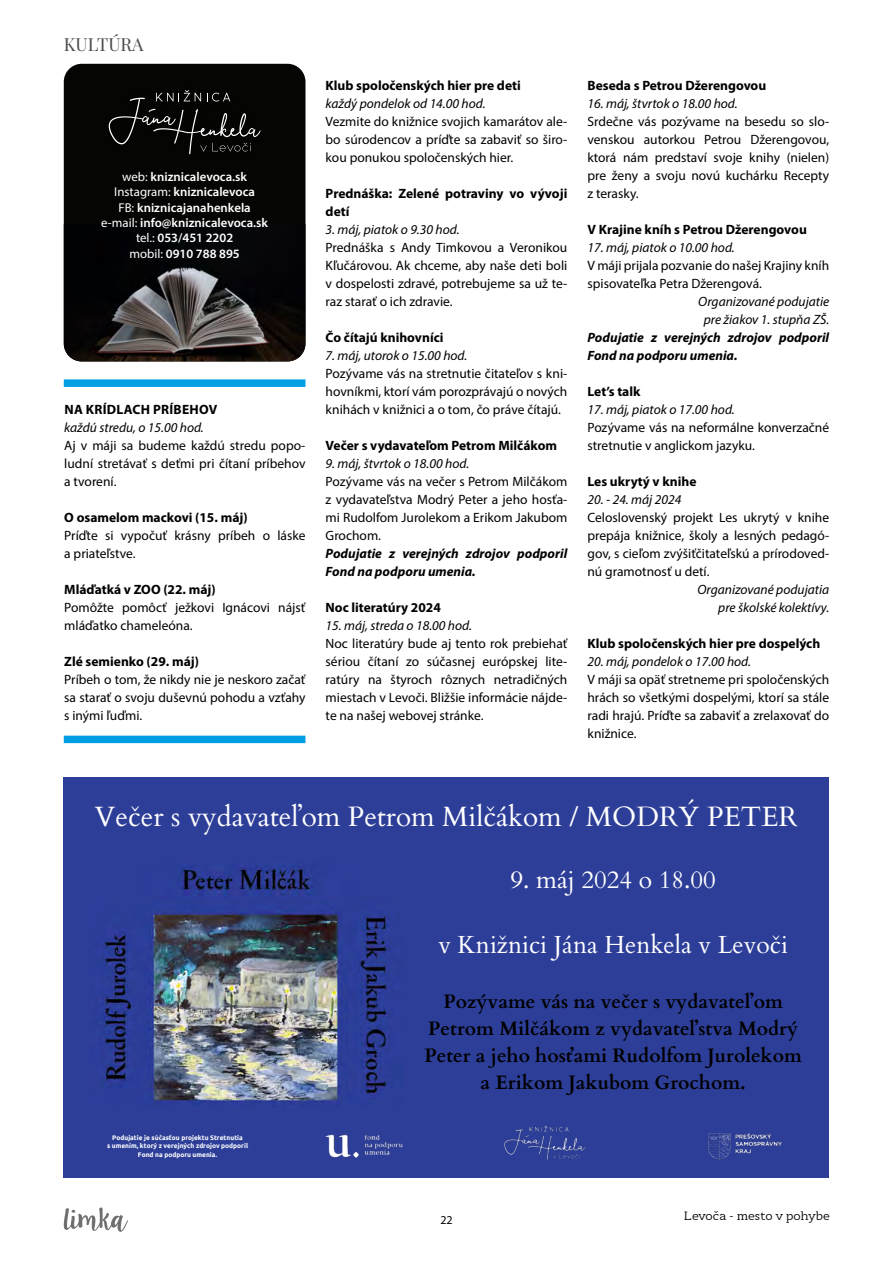
<style>
.page{position:relative;width:893px;height:1263px;background:#fff}
.page>*{position:absolute;margin:0;border:0;box-sizing:border-box;transform-origin:0 0}
.t1{font:27.9px "Cardo";color:#fff}
.t2{font:24.75px "Cardo";color:#fff}
.t3{font:700 19.35px/26.8px "Cardo";color:#000;text-align:center}
.t4{font:18px "Playfair Display";color:#4a4a49}
.t5{font:13.5px/18px "Myriad Pro";color:#000;text-align:justify}
.t6{font:italic 13.5px/18px "Myriad Pro";color:#000;text-align:center}
.t7{font:700 13.5px/18px "Myriad Pro";color:#000}
.t8{font:italic 700 13.5px/18px "Myriad Pro";color:#000}
.t9{font:700 13.5px "Myriad Pro";letter-spacing:.02em;color:#000}
.t10{font:600 12.75px/15.3px "Myriad Pro";color:#fff;text-align:center}
.t11{font:12px "Cyntho Slab Pro";color:#000}
.t12{font:12px "Myriad Pro";color:#000}
.t13{font:700 6.6px/8.6px "Ubuntu";color:#fff;text-align:center}
.s1{font-weight:400}
</style>
<div class="page">
<svg style="left:64px;top:1207px;width:64px;height:25px"></svg>
<div style="left:64px;top:64px;width:241px;height:297px;background:#050503;border-radius:18px"></div>
<img style="left:64px;top:267px;width:241px;height:94px">
<div style="left:104px;top:85px;width:162px;height:74px;background:#000"></div>
<svg style="left:109px;top:90px;width:152px;height:64px"></svg>
<div style="left:64px;top:777px;width:765px;height:401px;background:#2d3e98"></div>
<img style="left:100px;top:864px;width:296px;height:238px">
<img style="left:707px;top:1133px;width:75px;height:27px">
<img style="left:325px;top:1134px;width:78px;height:24px">
<img style="left:503px;top:1125px;width:82px;height:35px">
<div style="left:64px;top:379px;width:241px;height:8px;background:#009fe3"></div>
<div style="left:64px;top:736px;width:241px;height:7px;background:#009fe3"></div>
<h3 class="t4" style="left:64px;top:30px;width:81px">KULTÚRA</h3>
<p class="t10" style="left:101px;top:169px;width:168px"><span class="s1">web:</span> kniznicalevoca.sk<br><span class="s1">Instagram:</span> kniznicalevoca<br><span class="s1">FB:</span> kniznicajanahenkela <span class="s1">e-mail:</span> info@kniznicalevoca.sk <span class="s1">tel.:</span> 053/451 2202<br><span class="s1">mobil:</span> 0910 788 895</p>
<p class="t9" style="left:64px;top:400px;width:155px">NA KRÍDLACH PRÍBEHOV</p>
<p class="t6" style="left:64px;top:418px;width:141px">každú stredu, o 15.00 hod.</p>
<p class="t5" style="left:64px;top:436px;width:243px">Aj v máji sa budeme každú stredu popo&shy;ludní stretávať s deťmi pri čítaní príbehov a tvorení.</p>
<p class="t7" style="left:64px;top:508px;width:185px">O osamelom mackovi (15. máj)</p>
<p class="t5" style="left:64px;top:526px;width:243px">Príďte si vypočuť krásny príbeh o láske a priateľstve.</p>
<p class="t7" style="left:64px;top:580px;width:153px">Mláďatká v ZOO (22. máj)</p>
<p class="t5" style="left:64px;top:598px;width:243px">Pomôžte pomôcť ježkovi Ignácovi nájsť mláďatko chameleóna.</p>
<p class="t7" style="left:64px;top:652px;width:136px">Zlé semienko (29. máj)</p>
<p class="t5" style="left:64px;top:670px;width:243px">Príbeh o tom, že nikdy nie je neskoro začať sa starať o svoju duševnú pohodu a vzťahy s inými ľuďmi.</p>
<p class="t7" style="left:326px;top:76px;width:197px">Klub spoločenských hier pre deti</p>
<p class="t6" style="left:326px;top:94px;width:161px">každý pondelok od 14.00 hod.</p>
<p class="t5" style="left:326px;top:112px;width:243px">Vezmite do knižnice svojich kamarátov ale&shy;bo súrodencov a príďte sa zabaviť so širo&shy;kou ponukou spoločenských hier.</p>
<p class="t7" style="left:326px;top:184px;width:243px">Prednáška: Zelené potraviny vo vývoji detí</p>
<p class="t6" style="left:326px;top:220px;width:135px">3. máj, piatok o 9.30 hod.</p>
<p class="t5" style="left:326px;top:238px;width:243px">Prednáška s Andy Timkovou a Veronikou Kľučárovou. Ak chceme, aby naše deti boli v dospelosti zdravé, potrebujeme sa už te&shy;raz starať o ich zdravie.</p>
<p class="t7" style="left:326px;top:328px;width:119px">Čo čítajú knihovníci</p>
<p class="t6" style="left:326px;top:346px;width:143px">7. máj, utorok o 15.00 hod.</p>
<p class="t5" style="left:326px;top:364px;width:243px">Pozývame vás na stretnutie čitateľov s kni&shy;hovníkmi, ktorí vám porozprávajú o nových knihách v knižnici a o tom, čo práve čítajú.</p>
<p class="t7" style="left:326px;top:436px;width:233px">Večer s vydavateľom Petrom Milčákom</p>
<p class="t6" style="left:326px;top:454px;width:145px">9. máj, štvrtok o 18.00 hod.</p>
<p class="t5" style="left:326px;top:472px;width:243px">Pozývame vás na večer s Petrom Milčákom z vydavateľstva Modrý Peter a jeho hosťa&shy;mi Rudolfom Jurolekom a Erikom Jakubom Grochom.</p>
<p class="t8" style="left:326px;top:544px;width:243px">Podujatie z verejných zdrojov podporil<br>Fond na podporu umenia.</p>
<p class="t7" style="left:326px;top:598px;width:117px">Noc literatúry 2024</p>
<p class="t6" style="left:326px;top:616px;width:148px">15. máj, streda o 18.00 hod.</p>
<p class="t5" style="left:326px;top:634px;width:243px">Noc literatúry bude aj tento rok prebiehať sériou čítaní zo súčasnej európskej lite&shy;ratúry na štyroch rôznych netradičných miestach v Levoči. Bližšie informácie nájde&shy;te na našej webovej stránke.</p>
<p class="t7" style="left:587px;top:76px;width:180px">Beseda s Petrou Džerengovou</p>
<p class="t6" style="left:587px;top:94px;width:152px">16. máj, štvrtok o 18.00 hod.</p>
<p class="t5" style="left:587px;top:112px;width:243px">Srdečne vás pozývame na besedu so slo&shy;venskou autorkou Petrou Džerengovou, ktorá nám predstaví svoje knihy (nielen) pre ženy a svoju novú kuchárku Recepty z terasky.</p>
<p class="t7" style="left:587px;top:220px;width:221px">V Krajine kníh s Petrou Džerengovou</p>
<p class="t6" style="left:587px;top:238px;width:149px">17. máj, piatok o 10.00 hod.</p>
<p class="t5" style="left:587px;top:256px;width:243px">V máji prijala pozvanie do našej Krajiny kníh spisovateľka Petra Džerengová.</p>
<p class="t6" style="left:698px;top:292px;width:132px">Organizované podujatie pre žiakov 1. stupňa ZŠ.</p>
<p class="t8" style="left:587px;top:328px;width:243px">Podujatie z verejných zdrojov podporil<br>Fond na podporu umenia.</p>
<p class="t7" style="left:587px;top:382px;width:54px">Let’s talk</p>
<p class="t6" style="left:587px;top:400px;width:149px">17. máj, piatok o 17.00 hod.</p>
<p class="t5" style="left:587px;top:418px;width:243px">Pozývame vás na neformálne konverzačné stretnutie v anglickom jazyku.</p>
<p class="t7" style="left:587px;top:472px;width:111px">Les ukrytý v knihe</p>
<p class="t6" style="left:587px;top:490px;width:95px">20. - 24. máj 2024</p>
<p class="t5" style="left:587px;top:508px;width:243px">Celoslovenský projekt Les ukrytý v knihe prepája knižnice, školy a lesných pedagó&shy;gov, s cieľom zvýšiťčitateľskú a prírodoved&shy;nú gramotnosť u detí.</p>
<p class="t6" style="left:697px;top:580px;width:133px;text-align:right">Organizované podujatia pre školské kolektívy.</p>
<p class="t7" style="left:587px;top:634px;width:234px">Klub spoločenských hier pre dospelých</p>
<p class="t6" style="left:587px;top:652px;width:165px">20. máj, pondelok o 17.00 hod.</p>
<p class="t5" style="left:587px;top:670px;width:243px">V máji sa opäť stretneme pri spoločenských hrách so všetkými dospelými, ktorí sa stále radi hrajú. Príďte sa zabaviť a zrelaxovať do knižnice.</p>
<h1 class="t1" style="left:95px;top:794px;width:704px">Večer s vydavateľom Petrom Milčákom / MODRÝ PETER</h1>
<h2 class="t2" style="left:511px;top:859px;width:207px">9. máj 2024 o 18.00</h2>
<h2 class="t2" style="left:438px;top:925px;width:351px">v Knižnici Jána Henkela v Levoči</h2>
<h3 class="t3" style="left:424px;top:987px;width:379px">Pozývame vás na večer s vydavateľom Petrom Milčákom z vydavateľstva Modrý Peter a jeho hosťami Rudolfom Jurolekom a Erikom Jakubom Grochom.</h3>
<p class="t13" style="left:107px;top:1133px;width:143px">Podujatie je súčasťou projektu Stretnutia<br>s umením, ktorý z verejných zdrojov podporil<br>Fond na podporu umenia.</p>
<p class="t12" style="left:440px;top:1213px;width:14px">22</p>
<p class="t11" style="left:684px;top:1208px;width:147px">Levoča - mesto v pohybe</p>
</div>
